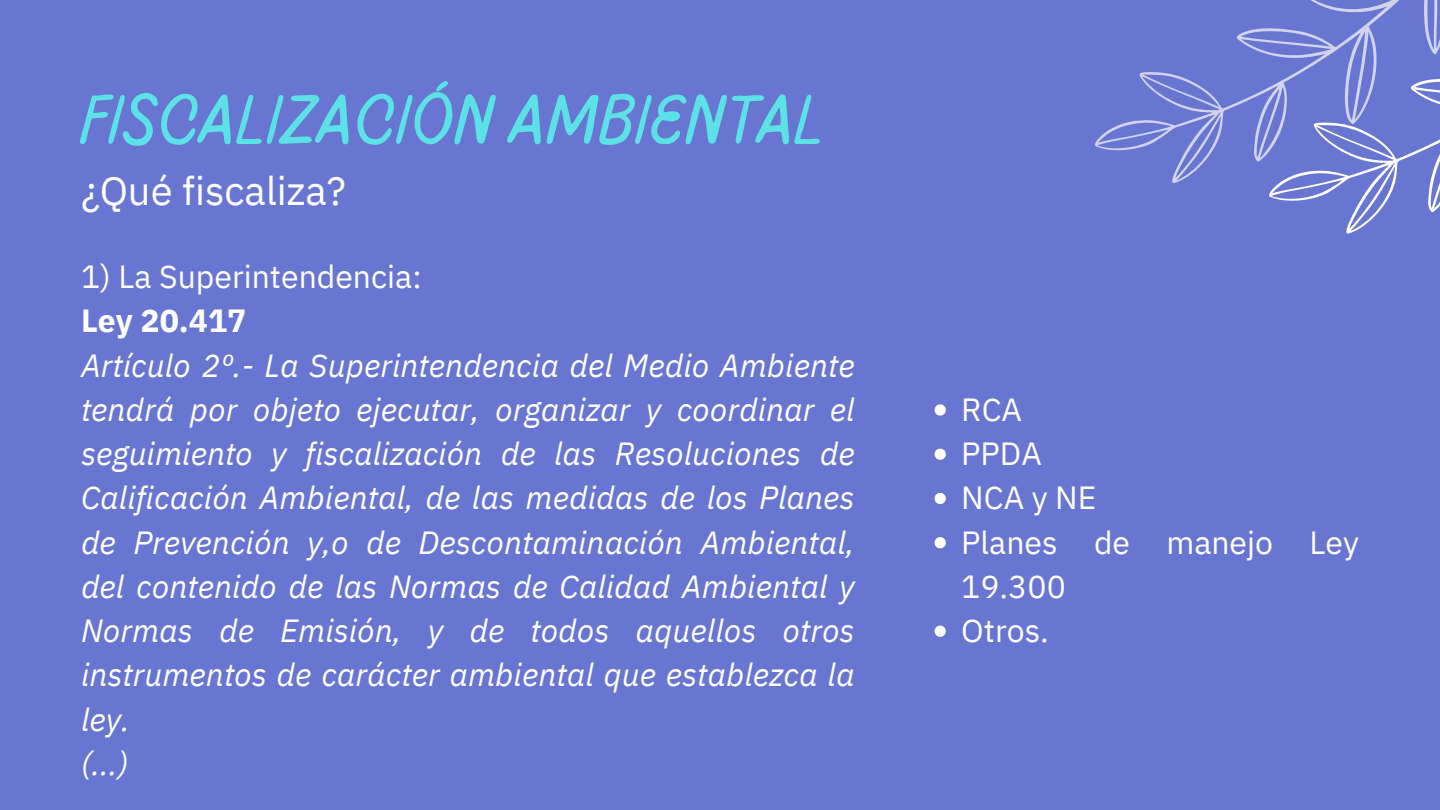
<style>
.page{position:relative;width:1440px;height:810px;background:#6876d1}
.page>*{position:absolute;margin:0;border:0;box-sizing:border-box;transform-origin:0 0}
.t1{font:100 71.5px "Pluma";color:#5ce1e6}
.t2{font:40px "IBM Plex Sans";color:#fff}
.t3{font:italic 32px/44.2px "IBM Plex Sans";color:#fff;text-align:justify}
.t4{font:32px/44.2px "IBM Plex Sans";color:#fff}
.t5{font:700 32px "IBM Plex Sans";color:#fff}
</style>
<div class="page">
<svg style="left:1095px;top:28px;width:170px;height:155px"></svg>
<svg style="left:1265px;top:0;width:175px;height:234px"></svg>
<svg style="left:935px;top:404px;width:11px;height:12px"></svg>
<svg style="left:935px;top:449px;width:11px;height:11px"></svg>
<svg style="left:935px;top:493px;width:11px;height:11px"></svg>
<svg style="left:935px;top:537px;width:11px;height:11px"></svg>
<svg style="left:935px;top:626px;width:11px;height:11px"></svg>
<p class="t1" style="left:81px;top:87px;width:746px">FISCALIZACIÓN AMBIENTAL</p>
<p class="t2" style="left:81px;top:164px;width:266px">¿Qué fiscaliza?</p>
<h1 class="t4" style="left:81px;top:254px;width:342px">1) La Superintendencia:</h1>
<h2 class="t5" style="left:81px;top:300px;width:167px">Ley 20.417</h2>
<p class="t3" style="left:81px;top:343px;width:775px">Artículo 2º.- La Superintendencia del Medio Ambiente tendrá por objeto ejecutar, organizar y coordinar el seguimiento y fiscalización de las Resoluciones de Calificación Ambiental, de las medidas de los Planes de Prevención y,o de Descontaminación Ambiental, del contenido de las Normas de Calidad Ambiental y Normas de Emisión, y de todos aquellos otros instrumentos de carácter ambiental que establezca la ley.</p>
<p class="t3" style="left:81px;top:741px;width:49px">(...)</p>
<p class="t4" style="left:961px;top:387px;width:62px">RCA</p>
<p class="t4" style="left:961px;top:431px;width:82px">PPDA</p>
<p class="t4" style="left:961px;top:475px;width:137px">NCA y NE</p>
<p class="t4" style="left:961px;top:519px;width:399px">Planes de manejo Ley<br>19.300</p>
<p class="t4" style="left:961px;top:608px;width:89px">Otros.</p>
</div>
